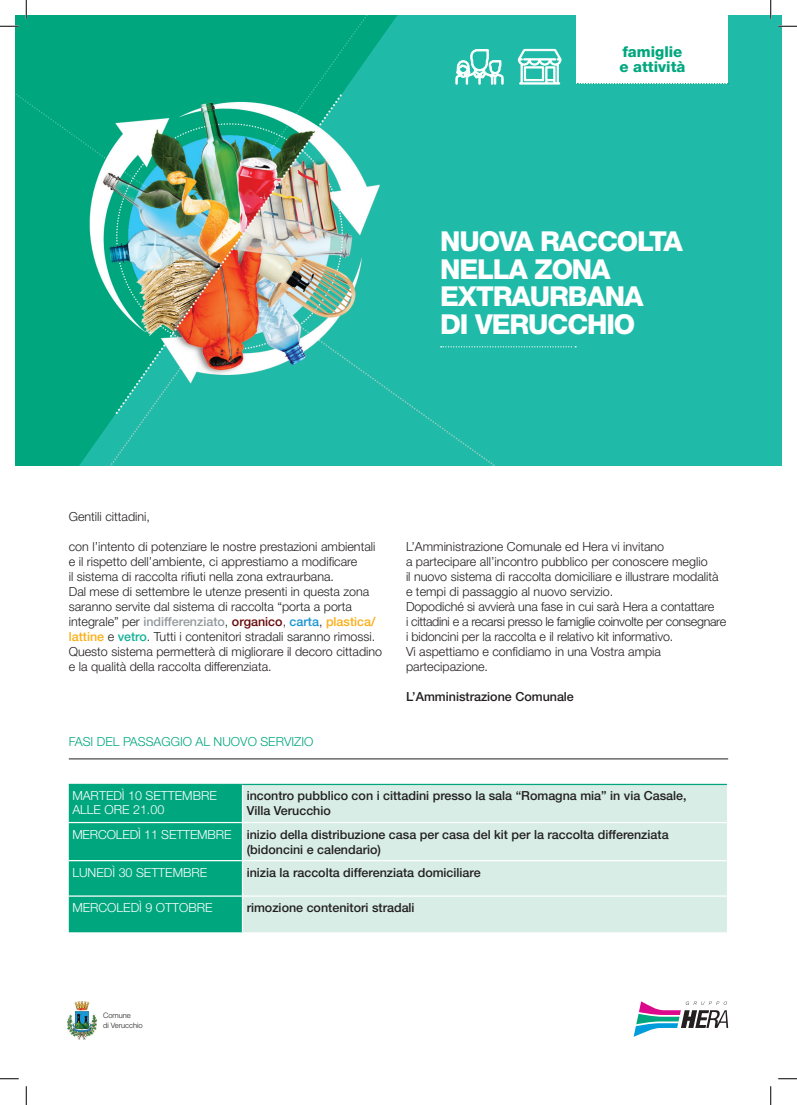
<style>
.page{position:relative;width:797px;height:1105px;background:#fff}
.page>*{position:absolute;margin:0;border:0;box-sizing:border-box;transform-origin:0 0}
.t1{font:800 27.5px/27.5px "Helvetica Neue LT Std";letter-spacing:-.04em;color:#fff}
.t2{font:800 15px/15px "Helvetica Neue LT Std";color:#00a77e}
.t3{font:300 12.5px/15px "Helvetica Neue LT Std";color:#231f20}
.t4{font:500 12.5px/15px "Helvetica Neue LT Std";color:#231f20}
.t5{font:300 12.5px/13.1px "Helvetica Neue LT Std";color:#fff}
.t6{font:300 12.5px "Helvetica Neue LT Std";color:#00a77e}
.t7{font:300 7.5px/10px "Helvetica Neue LT Std";color:#231f20}
.s1{font-weight:500;color:#94999c}
.s2{font-weight:500;color:#67090b}
.s3{font-weight:500;color:#1a94d1}
.s4{font-weight:500;color:#faaf18}
.s5{font-weight:500;color:#14b196}
.s6{font-weight:300;color:#fff}
</style>
<div class="page">
<img style="left:16px;top:16px;width:765px;height:449px">
<svg style="left:441px;top:346px;width:135px;height:1px"></svg>
<div style="left:243px;top:785px;width:484px;height:147px;background:#d7ede5"></div>
<div style="left:69px;top:783px;width:174px;height:149px;background:#00a77e"></div>
<hr style="left:242px;top:785px;width:1px;height:37px;background:#fff">
<hr style="left:242px;top:823px;width:1px;height:37px;background:#fff">
<hr style="left:242px;top:861px;width:1px;height:34px;background:#fff">
<hr style="left:242px;top:897px;width:1px;height:35px;background:#fff">
<hr style="left:69px;top:784px;width:173px;height:1px;background:#00a77e">
<hr style="left:242px;top:784px;width:485px;height:1px;background:#00a77e">
<hr style="left:69px;top:822px;width:173px;height:1px;background:#fff">
<hr style="left:242px;top:822px;width:485px;height:1px;background:#fff">
<hr style="left:69px;top:860px;width:173px;height:1px;background:#fff">
<hr style="left:242px;top:860px;width:485px;height:1px;background:#fff">
<hr style="left:69px;top:895px;width:173px;height:2px;background:#fff">
<hr style="left:242px;top:895px;width:485px;height:2px;background:#fff">
<hr style="left:69px;top:759px;width:659px;height:1px;background:#231f20">
<div style="left:576px;top:16px;width:152px;height:68px;background:#fff"></div>
<svg style="left:577px;top:83px;width:151px;height:1px"></svg>
<svg style="left:455px;top:49px;width:48px;height:36px"></svg>
<svg style="left:518px;top:49px;width:43px;height:35px"></svg>
<svg style="left:633px;top:1001px;width:95px;height:36px"></svg>
<img style="left:67px;top:1001px;width:29px;height:38px">
<svg style="left:0;top:25px;width:19px;height:2px"></svg>
<svg style="left:778px;top:25px;width:19px;height:2px"></svg>
<svg style="left:0;top:1078px;width:19px;height:1px"></svg>
<svg style="left:778px;top:1078px;width:19px;height:1px"></svg>
<svg style="left:25px;top:0;width:2px;height:19px"></svg>
<svg style="left:25px;top:1086px;width:2px;height:19px"></svg>
<svg style="left:770px;top:0;width:1px;height:19px"></svg>
<svg style="left:770px;top:1086px;width:1px;height:19px"></svg>
<p class="t2" style="left:619px;top:44px;width:68px">famiglie e attività</p>
<h1 class="t1" style="left:440px;top:228px;width:244px">NUOVA RACCOLTA<br>NELLA ZONA<br>EXTRAURBANA<br>DI VERUCCHIO</h1>
<p class="t3" style="left:69px;top:509px;width:83px">Gentili cittadini,</p>
<p class="t3" style="left:69px;top:539px;width:315px">con l’intento di potenziare le nostre prestazioni ambientali e il rispetto dell’ambiente, ci apprestiamo a modificare<br>il sistema di raccolta rifiuti nella zona extraurbana.<br>Dal mese di settembre le utenze presenti in questa zona saranno servite dal sistema di raccolta “porta a porta integrale” per <span class="s1">indifferenziato</span>, <span class="s2">organico</span>, <span class="s3">carta</span>, <span class="s4">plastica/ lattine</span> e <span class="s5">vetro</span>. Tutti i contenitori stradali saranno rimossi.<br>Questo sistema permetterà di migliorare il decoro cittadino e la qualità della raccolta differenziata.</p>
<p class="t3" style="left:406px;top:539px;width:322px">L’Amministrazione Comunale ed Hera vi invitano<br>a partecipare all’incontro pubblico per conoscere meglio<br>il nuovo sistema di raccolta domiciliare e illustrare modalità e tempi di passaggio al nuovo servizio.<br>Dopodiché si avvierà una fase in cui sarà Hera a contattare<br>i cittadini e a recarsi presso le famiglie coinvolte per consegnare i bidoncini per la raccolta e il relativo kit informativo.<br>Vi aspettiamo e confidiamo in una Vostra ampia partecipazione.</p>
<p class="t4" style="left:406px;top:689px;width:169px">L’Amministrazione Comunale</p>
<p class="t6" style="left:69px;top:734px;width:246px">FASI DEL PASSAGGIO AL NUOVO SERVIZIO</p>
<p class="t5" style="left:72px;top:789px;width:146px">MARTEDÌ 10 SETTEMBRE<br>ALLE ORE 21.00</p>
<p class="t4" style="left:247px;top:788px;width:441px">incontro pubblico con i cittadini presso la sala “Romagna mia” in via Casale,<br>Villa Verucchio</p>
<p class="t4" style="left:247px;top:826px;width:423px;text-indent:-174px"><span class="s6">MERCOLEDÌ 11 SETTEMBRE</span> inizio della distribuzione casa per casa del kit per la raccolta differenziata (bidoncini e calendario)</p>
<p class="t5" style="left:72px;top:865px;width:136px">LUNEDÌ 30 SETTEMBRE</p>
<p class="t4" style="left:247px;top:864px;width:235px">inizia la raccolta differenziata domiciliare</p>
<p class="t5" style="left:72px;top:901px;width:142px">MERCOLEDÌ 9 OTTOBRE</p>
<p class="t4" style="left:247px;top:900px;width:169px">rimozione contenitori stradali</p>
<p class="t7" style="left:103px;top:1010px;width:41px">Comune<br>di Verucchio</p>
</div>
